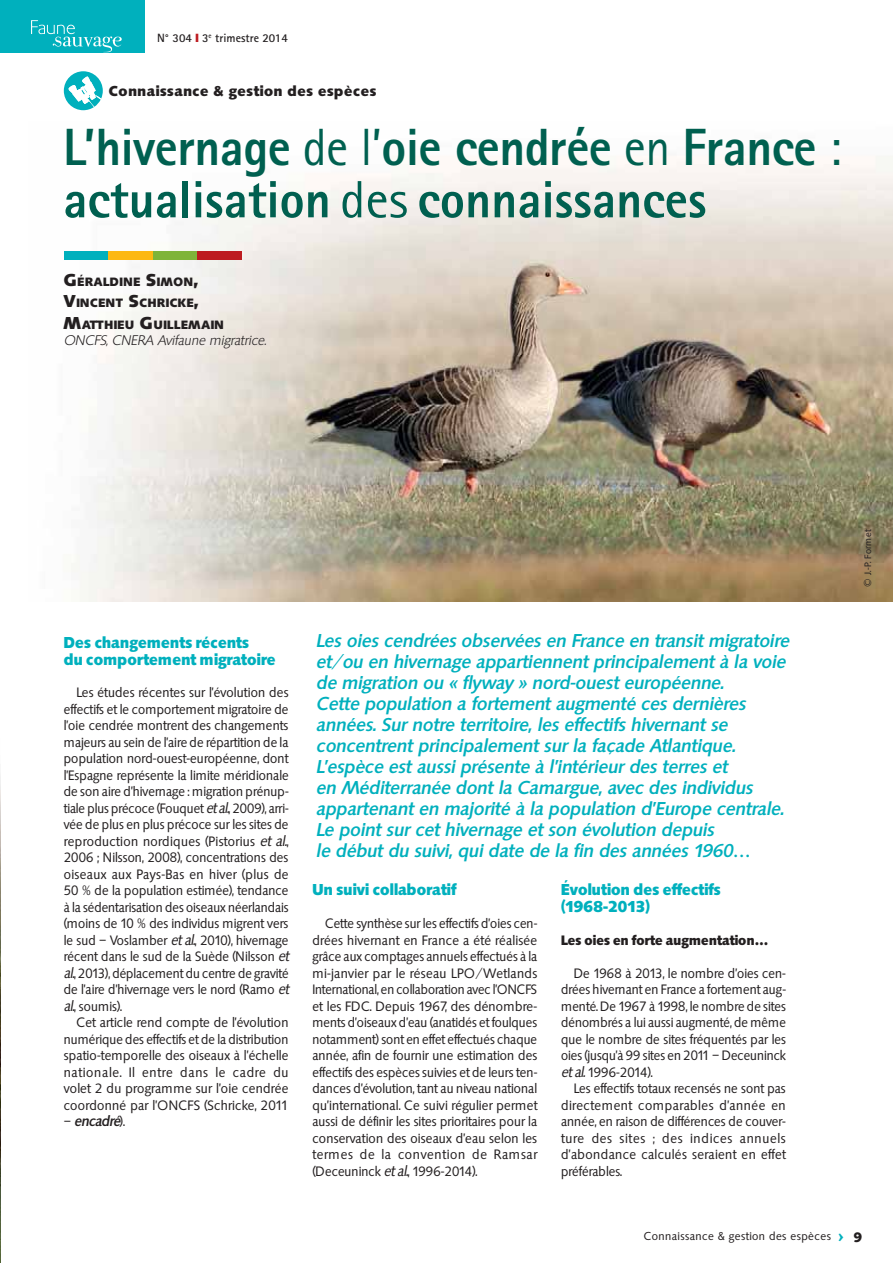
<style>
.page{position:relative;width:893px;height:1263px;background:#fff}
.page>*{position:absolute;margin:0;border:0;box-sizing:border-box;transform-origin:0 0}
.t1{font:800 52.5px/52.5px "Rotis Sans Serif";color:#006050;scale:.95 1}
.t2{font:italic 500 18px/21px "Saxony";color:#00b0bd}
.t3{font:700 16.5px/16.5px "Saxony";letter-spacing:-.03em;color:#00b0bd;scale:.95 1}
.t4{font:700 15px "Saxony";color:#231f20}
.t5{font:14.25px/16.5px "Saxony";letter-spacing:-.03em;color:#231f20;text-align:justify;scale:.96 1}
.t6{font:14.25px/16.5px "Saxony";letter-spacing:-.03em;color:#231f20;text-align:justify;scale:.94 1}
.t7{font:14.25px/16.5px "Saxony";letter-spacing:-.03em;color:#231f20;text-align:justify;scale:.95 1}
.t8{font:14.25px/16.5px "Saxony";letter-spacing:-.03em;color:#231f20;text-align:justify}
.t9{font:700 14.25px "Saxony";letter-spacing:-.03em;color:#231f20;scale:.95 1}
.t10{font:italic 500 14.25px "Saxony";letter-spacing:-.03em;color:#231f20;scale:.95 1}
.t11{font:italic 300 13.5px "Saxony";color:#231f20}
.t12{font:700 12.6px/21.6px "Saxony";color:#231f20}
.t13{font:12px "Saxony";color:#231f20}
.t14{font:700 12px "Rotis Sans Serif";color:#231f20}
.t15{font:9.75px "Saxony";color:#231f20}
.s1{font-weight:400}
.s2{font-size:18px}
.s3{font-style:italic}
.s4{font-weight:400;font-style:normal}
.s5{font-weight:700;font-size:18px;color:#00b0bd}
.s6{font-weight:700;font-size:14.25px}
</style>
<div class="page">
<img style="left:0;top:774px;width:1px;height:489px">
<img style="left:64px;top:156px;width:828px;height:445px">
<div style="left:0;top:0;width:144px;height:53px;background:#00b0bd"></div>
<svg style="left:31px;top:20px;width:91px;height:32px"></svg>
<svg style="left:64px;top:71px;width:39px;height:39px"></svg>
<div style="left:64px;top:252px;width:44px;height:8px;background:#00b0bd"></div>
<div style="left:108px;top:252px;width:45px;height:8px;background:#fdb813"></div>
<div style="left:153px;top:252px;width:44px;height:8px;background:#7fb439"></div>
<div style="left:197px;top:252px;width:45px;height:8px;background:#bd1b20"></div>
<p class="t14" style="left:157px;top:34px;width:132px">N° 304 3<sup>e</sup> trimestre 2014</p>
<p class="t4" style="left:109px;top:86px;width:270px">Connaissance &amp; gestion des espèces</p>
<h1 class="t1" style="left:63px;top:126px;width:820px">L’hivernage <span class="s1">de l’</span>oie cendrée <span class="s1">en</span> France <span class="s1">: </span>actualisation <span class="s1">des</span> connaissances</h1>
<p class="t12" style="left:64px;top:272px;width:162px"><span class="s2">G</span>ÉRALDINE <span class="s2">S</span>IMON<span class="s2">,<br>V</span>INCENT <span class="s2">S</span>CHRICKE<span class="s2">,<br>M</span>ATTHIEU <span class="s2">G</span>UILLEMAIN</p>
<p class="t11" style="left:64px;top:332px;width:204px">ONCFS, CNERA Avifaune migratrice.</p>
<p class="t3" style="left:64px;top:636px;width:225px">Des changements récents<br>du comportement migratoire</p>
<p class="t5" style="left:64px;top:686px;width:236px;text-indent:13px">Les études récentes sur l’évolution des effectifs et le comportement migratoire de l’oie cendrée montrent des changements majeurs au sein de l’aire de répartition de la population nord-ouest-européenne, dont l’Espagne représente la limite méridionale de son aire d’hivernage : migration prénup&shy;tiale plus précoce (Fouquet <span class="s3">et al.</span>, 2009), arri&shy;vée de plus en plus précoce sur les sites de reproduction nordiques (Pistorius <span class="s3">et al.</span>, 2006 ; Nilsson, 2008), concentrations des oiseaux aux Pays-Bas en hiver (plus de 50 % de la population estimée), tendance à la sédentarisation des oiseaux néerlandais (moins de 10 % des individus migrent vers le sud – Voslamber <span class="s3">et al.</span>, 2010), hivernage récent dans le sud de la Suède (Nilsson <span class="s3">et al.</span>, 2013), déplacement du centre de gravité de l’aire d’hivernage vers le nord (Ramo <span class="s3">et al.</span>, soumis).</p>
<p class="t8" style="left:64px;top:1016px;width:227px;text-indent:13px">Cet article rend compte de l’évolution numérique des effectifs et de la distribution spatio-temporelle des oiseaux à l’échelle nationale. Il entre dans le cadre du volet 2 du programme sur l’oie cendrée coordonné par l’ONCFS (Schricke, 2011</p>
<p class="t10" style="left:64px;top:1113px;width:66px"><span class="s4">–</span> encadré<span class="s4">).</span></p>
<p class="t2" style="left:316px;top:630px;width:475px">Les oies cendrées observées en France en transit migratoire et/ou en hivernage appartiennent principalement à la voie de migration ou « flyway » nord-ouest européenne.<br>Cette population a fortement augmenté ces dernières années. Sur notre territoire, les effectifs hivernant se concentrent principalement sur la façade Atlantique.<br>L’espèce est aussi présente à l’intérieur des terres et<br>en Méditerranée dont la Camargue, avec des individus appartenant en majorité à la population d’Europe centrale.<br>Le point sur cet hivernage et son évolution depuis<br>le début du suivi, qui date de la fin des années 1960…</p>
<p class="t3" style="left:312px;top:883px;width:153px">Un suivi collaboratif</p>
<p class="t6" style="left:312px;top:917px;width:241px;text-indent:13px">Cette synthèse sur les effectifs d’oies cen&shy;drées hivernant en France a été réalisée grâce aux comptages annuels effectués à la mi-janvier par le réseau LPO/Wetlands International, en collaboration avec l’ONCFS et les FDC. Depuis 1967, des dénombre&shy;ments d’oiseaux d’eau (anatidés et foulques notamment) sont en effet effectués chaque année, afin de fournir une estimation des effectifs des espèces suivies et de leurs ten&shy;dances d’évolution, tant au niveau national qu’international. Ce suivi régulier permet aussi de définir les sites prioritaires pour la conservation des oiseaux d’eau selon les termes de la convention de Ramsar (Deceuninck <span class="s3">et al.</span>, 1996-2014).</p>
<p class="t3" style="left:561px;top:883px;width:170px">Évolution des effectifs (1968-2013)</p>
<p class="t9" style="left:561px;top:935px;width:219px">Les oies en forte augmentation…</p>
<p class="t7" style="left:561px;top:966px;width:239px;text-indent:13px">De 1968 à 2013, le nombre d’oies cen&shy;drées hivernant en France a fortement aug&shy;menté. De 1967 à 1998, le nombre de sites dénombrés a lui aussi augmenté, de même que le nombre de sites fréquentés par les oies (jusqu’à 99 sites en 2011 – Deceuninck <span class="s3">et al.</span> 1996-2014).</p>
<p class="t7" style="left:561px;top:1082px;width:239px;text-indent:13px">Les effectifs totaux recensés ne sont pas directement comparables d’année en année, en raison de différences de couver&shy;ture des sites ; des indices annuels d’abondance calculés seraient en effet préférables.</p>
<p class="t15" style="left:864px;top:587px;width:59px;rotate:-90deg">© J.-P. Formet</p>
<p class="t13" style="left:644px;top:1232px;width:221px">Connaissance &amp; gestion des espèces <span class="s5">&gt;</span> <span class="s6">9</span></p>
</div>
